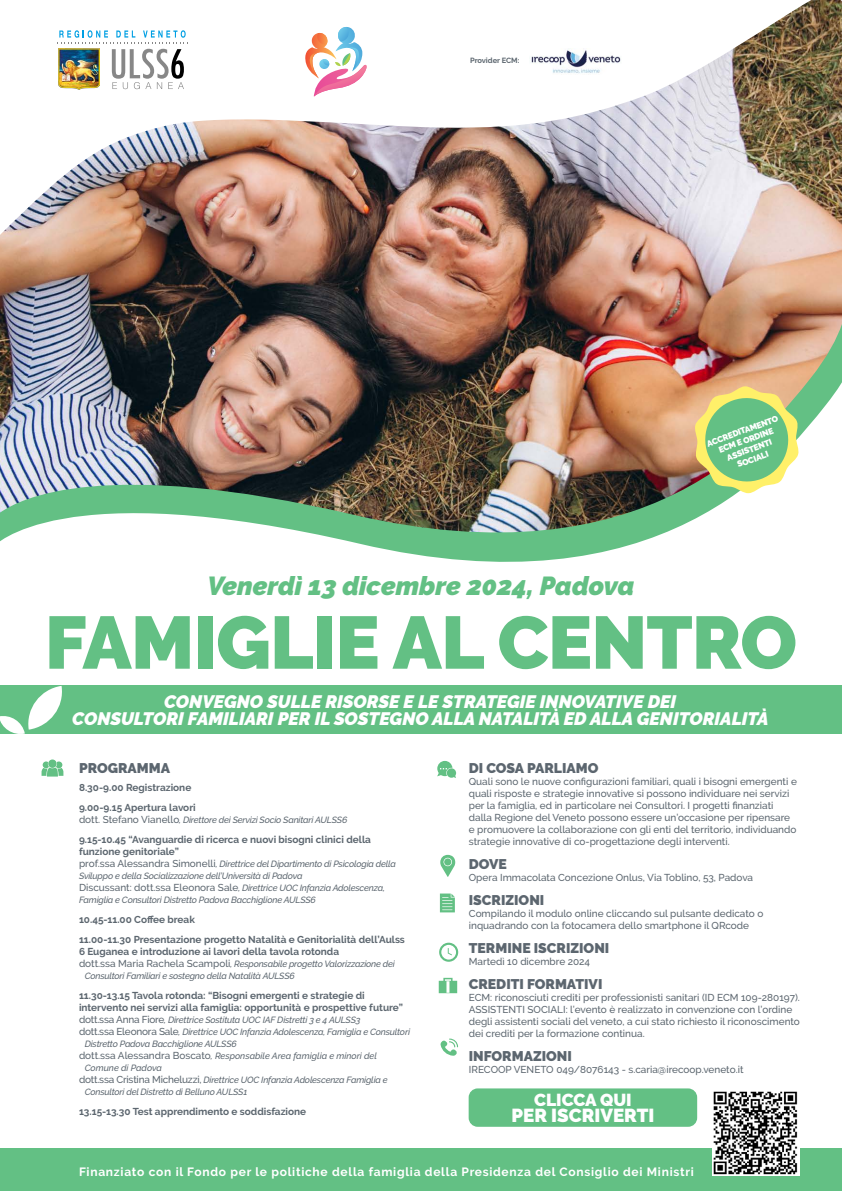
<style>
.page{position:relative;width:842px;height:1191px;background:#fff}
.page>*{position:absolute;margin:0;border:0;box-sizing:border-box;transform-origin:0 0}
.t1{font:900 74px "Raleway";letter-spacing:-.01em;color:#63c084}
.t2{font:italic 900 26px "Raleway";color:#63c084}
.t3{font:900 18.8px "Raleway";color:#fff}
.t4{font:italic 900 18px/17px "Raleway";color:#fff;text-align:center}
.t5{font:900 17.3px "Raleway";color:#fff}
.t6{font:900 14px "Raleway";color:#5c666f}
.t7{font:700 12px "Raleway";letter-spacing:.06em;color:#fff}
.t8{font:500 10px/12px "Raleway";color:#5c666f}
.t9{font:700 10px/20px "Raleway";color:#5c666f}
.t10{font:italic 500 9px/12px "Raleway";letter-spacing:-.02em;color:#5c666f}
.t11{font:italic 500 9px "Raleway";color:#5c666f}
.t12{font:900 8.5px/10px "Raleway";color:#fff;text-align:center}
.t13{font:700 7.5px "Raleway";color:#5c666f}
.s1{font-style:normal;font-size:10px}
</style>
<div class="page">
<div style="left:0;top:1148px;width:842px;height:43px;background:#63c084"></div>
<svg style="left:0;top:533px;width:664px;height:29px"></svg>
<div style="left:0;top:686px;width:842px;height:48px;background:#63c084"></div>
<svg style="left:0;top:686px;width:62px;height:48px"></svg>
<img style="left:712px;top:1091px;width:88px;height:84px">
<svg style="left:439px;top:942px;width:19px;height:19px"></svg>
<svg style="left:440px;top:855px;width:15px;height:22px"></svg>
<svg style="left:42px;top:759px;width:21px;height:17px"></svg>
<svg style="left:437px;top:761px;width:19px;height:17px"></svg>
<svg style="left:440px;top:893px;width:15px;height:19px"></svg>
<svg style="left:440px;top:1038px;width:18px;height:17px"></svg>
<img style="left:0;top:0;width:842px;height:533px">
<svg style="left:694px;top:386px;width:105px;height:107px"></svg>
<div style="left:469px;top:1088px;width:228px;height:38px;background:#63c084;border-radius:9px"></div>
<svg style="left:439px;top:977px;width:18px;height:16px"></svg>
<img style="left:529px;top:49px;width:94px;height:26px">
<p class="t13" style="left:470px;top:56px;width:51px">Provider ECM:</p>
<p class="t12" style="left:705px;top:439px;width:77px;rotate:-20deg">ACCREDITAMENTO<br>ECM E ORDINE<br>ASSISTENTI<br>SOCIALI</p>
<h2 class="t2" style="left:207px;top:570px;width:429px">Venerdì 13 dicembre 2024, Padova</h2>
<h1 class="t1" style="left:45px;top:599px;width:754px">FAMIGLIE AL CENTRO</h1>
<h3 class="t4" style="left:72px;top:693px;width:698px">CONVEGNO SULLE RISORSE E LE STRATEGIE INNOVATIVE DEI<br>CONSULTORI FAMILIARI PER IL SOSTEGNO ALLA NATALITÀ ED ALLA GENITORIALITÀ</h3>
<h3 class="t6" style="left:469px;top:759px;width:131px">DI COSA PARLIAMO</h3>
<p class="t8" style="left:469px;top:775px;width:330px">Quali sono le nuove configurazioni familiari, quali i bisogni emergenti e quali risposte e strategie innovative si possono individuare nei servizi per la famiglia, ed in particolare nei Consultori. I progetti finanziati dalla Regione del Veneto possono essere un’occasione per ripensare e promuovere la collaborazione con gli enti del territorio, individuando strategie innovative di co-progettazione degli interventi.</p>
<h3 class="t6" style="left:469px;top:855px;width:40px">DOVE</h3>
<p class="t8" style="left:469px;top:871px;width:286px">Opera Immacolata Concezione Onlus, Via Toblino, 53, Padova</p>
<h3 class="t6" style="left:469px;top:891px;width:77px">ISCRIZIONI</h3>
<p class="t8" style="left:469px;top:907px;width:296px">Compilando il modulo online cliccando sul pulsante dedicato o inquadrando con la fotocamera dello smartphone il QRcode</p>
<h3 class="t6" style="left:469px;top:939px;width:142px">TERMINE ISCRIZIONI</h3>
<p class="t8" style="left:469px;top:955px;width:123px">Martedì 10 dicembre 2024</p>
<h3 class="t6" style="left:469px;top:975px;width:135px">CREDITI FORMATIVI</h3>
<p class="t8" style="left:469px;top:991px;width:333px">ECM: riconosciuti crediti per professionisti sanitari (ID ECM 109-280197).<br>ASSISTENTI SOCIALI: l’evento è realizzato in convenzione con l’ordine degli assistenti sociali del veneto, a cui stato richiesto il riconoscimento dei crediti per la formazione continua.</p>
<h3 class="t6" style="left:469px;top:1047px;width:105px">INFORMAZIONI</h3>
<p class="t8" style="left:469px;top:1063px;width:276px">IRECOOP VENETO 049/8076143 - s.caria@irecoop.veneto.it</p>
<h3 class="t6" style="left:79px;top:759px;width:93px">PROGRAMMA</h3>
<p class="t9" style="left:79px;top:777px;width:118px">8.30-9.00 Registrazione<br>9.00-9.15 Apertura lavori</p>
<p class="t10" style="left:79px;top:813px;width:270px"><span class="s1">dott. Stefano Vianello</span>, Direttore dei Servizi Socio Sanitari AULSS6</p>
<p class="t9" style="left:79px;top:833px;width:293px;line-height:12px">9.15-10.45 “Avanguardie di ricerca e nuovi bisogni clinici della funzione genitoriale”</p>
<p class="t10" style="left:79px;top:857px;width:318px"><span class="s1">prof.ssa Alessandra Simonelli</span>, Direttrice del Dipartimento di Psicologia della Sviluppo e della Socializzazione dell’Università di Padova<br><span class="s1">Discussant: dott.ssa Eleonora Sale</span>, Direttrice UOC Infanzia Adolescenza, Famiglia e Consultori Distretto Padova Bacchiglione AULSS6</p>
<p class="t9" style="left:79px;top:909px;width:327px">10.45-11.00 Coffee break<br>11.00-11.30 Presentazione progetto Natalità e Genitorialità dell’Aulss</p>
<p class="t9" style="left:79px;top:941px;width:262px">6 Euganea e introduzione ai lavori della tavola rotonda</p>
<p class="t10" style="left:85px;top:957px;width:312px;text-indent:-6px"><span class="s1">dott.ssa Maria Rachela Scampoli</span>, Responsabile progetto Valorizzazione dei<br>Consultori Familiari e sostegno della Natalità AULSS6</p>
<p class="t9" style="left:79px;top:989px;width:325px;line-height:12px">11.30-13.15 Tavola rotonda: “Bisogni emergenti e strategie di intervento nei servizi alla famiglia: opportunità e prospettive future”</p>
<p class="t10" style="left:79px;top:1013px;width:283px"><span class="s1">dott.ssa Anna Fiore</span>, Direttrice Sostituta UOC IAF Distretti 3 e 4 AULSS3</p>
<p class="t10" style="left:79px;top:1025px;width:332px"><span class="s1">dott.ssa Eleonora Sale</span>, Direttrice UOC Infanzia Adolescenza, Famiglia e Consultori</p>
<p class="t10" style="left:85px;top:1037px;width:154px">Distretto Padova Bacchiglione AULSS6</p>
<p class="t11" style="left:79px;top:1050px;width:299px"><span class="s1">dott.ssa Alessandra Boscato</span>, Responsabile Area famiglia e minori del</p>
<p class="t11" style="left:85px;top:1062px;width:79px">Comune di Padova</p>
<p class="t10" style="left:79px;top:1073px;width:310px"><span class="s1">dott.ssa Cristina Micheluzzi,</span> Direttrice UOC Infanzia Adolescenza Famiglia e</p>
<p class="t10" style="left:85px;top:1085px;width:164px">Consultori del Distretto di Belluno AULSS1</p>
<p class="t9" style="left:79px;top:1101px;width:229px">13.15-13.30 Test apprendimento e soddisfazione</p>
<h3 class="t5" style="left:534px;top:1089px;width:99px">CLICCA QUI</h3>
<h3 class="t3" style="left:511px;top:1104px;width:144px">PER ISCRIVERTI</h3>
<p class="t7" style="left:79px;top:1164px;width:616px">Finanziato con il Fondo per le politiche della famiglia della Presidenza del Consiglio dei Ministri</p>
</div>
